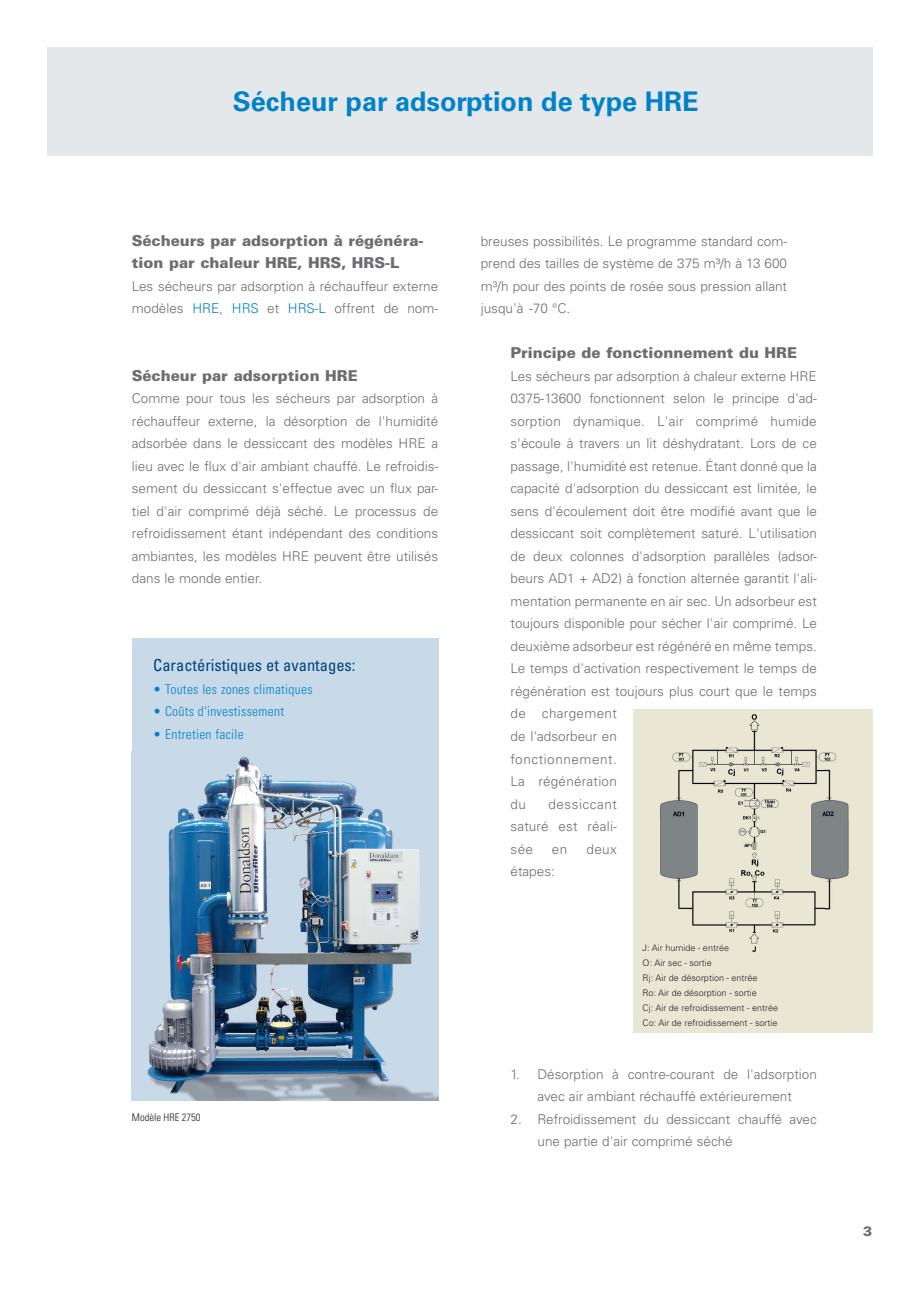
<style>
.page{position:relative;width:919px;height:1289px;background:#fff}
.page>*{position:absolute;margin:0;border:0;box-sizing:border-box;transform-origin:0 0}
.t1{font:700 27px "Univers LT Pro 65";color:#0082c8}
.t2{font:condensed 16.5px "Univers LT Pro";color:#00447b}
.t3{font:900 15px/22.5px "Univers LT Pro 75";color:#6c6d70}
.t4{font:300 13.5px/22.5px "Univers LT Pro 45";color:#6c6d70}
.t5{font:300 condensed 13.5px "Univers LT Std";letter-spacing:.02em;color:#0082c8}
.t6{font:900 13.5px "Univers LT Pro 75";color:#6c6d70}
.t7{font:300 condensed 10.5px "Univers LT Std";color:#231f20}
.t8{font:300 9px/15px "Univers LT Std";color:#231f20}
.s1{color:#0082c8}
</style>
<div class="page">
<div style="left:47px;top:47px;width:825px;height:108px;background:#e4e8eb"></div>
<div style="left:132px;top:638px;width:306px;height:462px;background:#c8d9e8"></div>
<img style="left:147px;top:757px;width:291px;height:343px">
<img style="left:634px;top:709px;width:238px;height:323px">
<h1 class="t1" style="left:233px;top:85px;width:467px">Sécheur par adsorption de type HRE</h1>
<p class="t3" style="left:132px;top:229px;width:293px">Sécheurs par adsorption à régénéra&shy;tion par chaleur HRE, HRS, HRS-L</p>
<p class="t4" style="left:132px;top:275px;width:308px">Les sécheurs par adsorption à réchauffeur externe modèles <span class="s1">HRE</span>, <span class="s1">HRS</span> et <span class="s1">HRS-L</span> offrent de nom-</p>
<p class="t3" style="left:132px;top:364px;width:227px">Sécheur par adsorption HRE</p>
<p class="t4" style="left:132px;top:387px;width:308px;text-align:justify">Comme pour tous les sécheurs par adsorption à réchauffeur externe, la désorption de l'humidité adsorbée dans le dessiccant des modèles HRE a lieu avec le flux d'air ambiant chauffé. Le refroidis&shy;sement du dessiccant s'effectue avec un flux par&shy;tiel d'air comprimé déjà séché. Le processus de refroidissement étant indépendant des conditions ambiantes, les modèles HRE peuvent être utilisés dans le monde entier.</p>
<p class="t2" style="left:153px;top:655px;width:204px">Caractéristiques et avantages:</p>
<p class="t5" style="left:153px;top:681px;width:161px">• Toutes les zones climatiques</p>
<p class="t5" style="left:153px;top:703px;width:132px">• Coûts d'investissement</p>
<p class="t5" style="left:153px;top:726px;width:92px">• Entretien facile</p>
<p class="t7" style="left:132px;top:1110px;width:70px">Modèle HRE 2750</p>
<p class="t4" style="left:480px;top:230px;width:308px;text-align:justify">breuses possibilités. Le programme standard com&shy;prend des tailles de système de 375 m³/h à 13 600 m³/h pour des points de rosée sous pression allant jusqu'à -70 °C.</p>
<p class="t3" style="left:510px;top:341px;width:288px">Principe de fonctionnement du HRE</p>
<p class="t4" style="left:510px;top:365px;width:308px">Les sécheurs par adsorption à chaleur externe HRE 0375-13600 fonctionnent selon le principe d'ad&shy;sorption dynamique. L'air comprimé humide s'écoule à travers un lit déshydratant. Lors de ce passage, l'humidité est retenue. Étant donné que la capacité d'adsorption du dessiccant est limitée, le sens d'écoulement doit être modifié avant que le dessiccant soit complètement saturé. L'utilisation de deux colonnes d'adsorption parallèles (adsor&shy;beurs AD1 + AD2) à fonction alternée garantit l'ali&shy;mentation permanente en air sec. Un adsorbeur est toujours disponible pour sécher l'air comprimé. Le deuxième adsorbeur est régénéré en même temps.<br>Le temps d'activation respectivement le temps de régénération est toujours plus court que le temps de chargement<br>de l'adsorbeur en<br>fonctionnement.<br>La régénération<br>du</p>
<p class="t4" style="left:510px;top:792px;width:108px;text-align:justify;text-indent:38px">dessiccant saturé est réali&shy;sée</p>
<p class="t4" style="left:552px;top:837px;width:17px">en</p>
<p class="t4" style="left:586px;top:837px;width:32px">deux</p>
<p class="t4" style="left:510px;top:860px;width:46px">étapes:</p>
<p class="t8" style="left:642px;top:940px;width:137px">J: Air humide - entrée<br>O: Air sec - sortie<br>Rj: Air de désorption - entrée<br>Ro: Air de désorption - sortie<br>Cj: Air de refroidissement - entrée<br>Co: Air de refroidissement - sortie</p>
<p class="t4" style="left:510px;top:1062px;width:308px;text-align:center">1. Désorption à contre-courant de l'adsorption avec air ambiant réchauffé extérieurement</p>
<p class="t4" style="left:537px;top:1107px;width:281px;text-indent:-27px">2. Refroidissement du dessiccant chauffé avec une partie d'air comprimé séché</p>
<p class="t6" style="left:863px;top:1222px;width:11px">3</p>
</div>
